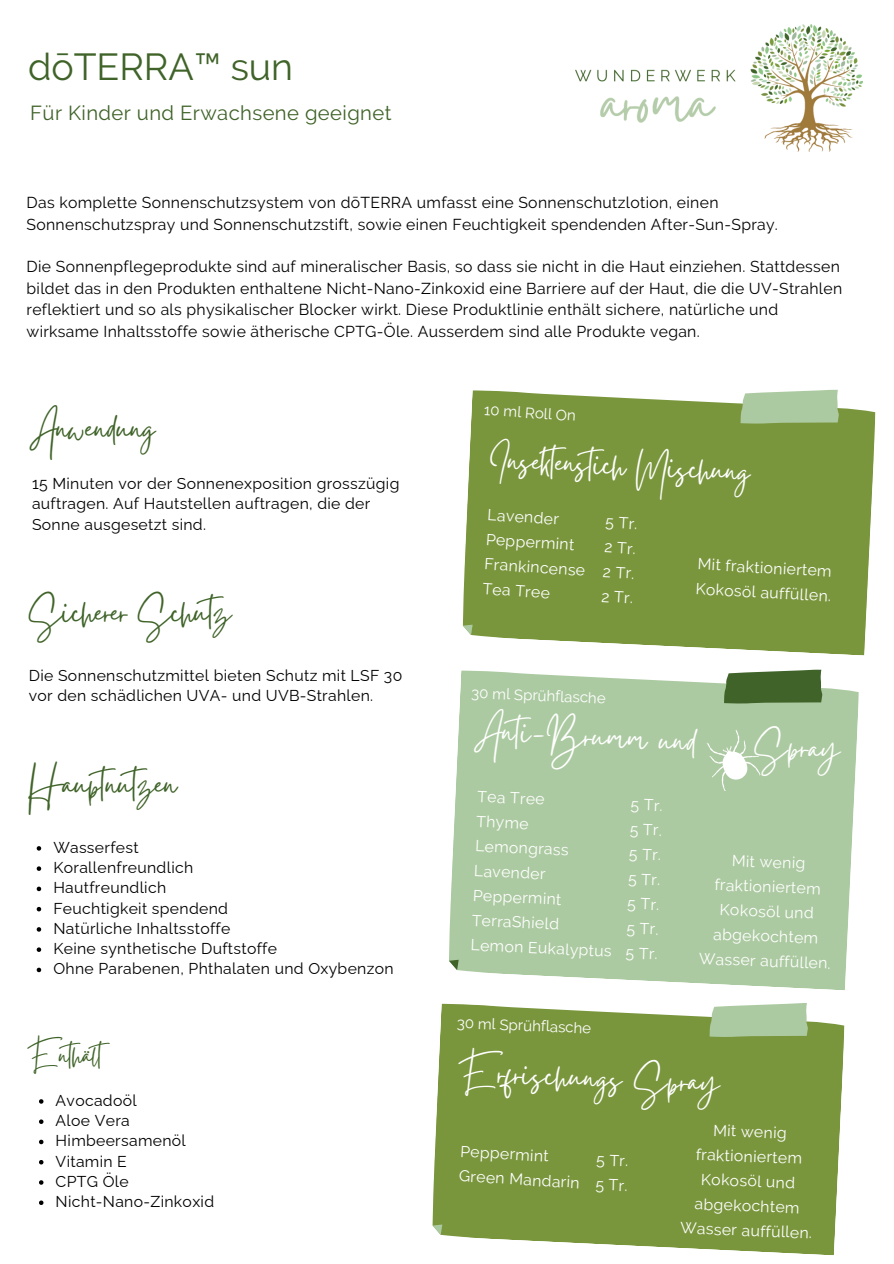
<style>
.page{position:relative;width:894px;height:1264px;background:#fff}
.page>*{position:absolute;margin:0;border:0;box-sizing:border-box;transform-origin:0 0}
.t1{font:42px "Gistesy";color:#3f6328}
.t2{font:41.4px "Gistesy";color:#fff}
.t3{font:37.5px "Raleway";color:#3f6328}
.t4{font:33px "Gistesy";color:#3f6328}
.t5{font:20.25px "Raleway";letter-spacing:.02em;color:#3f6328}
.t6{font:15.75px/21.3px "Raleway";letter-spacing:.02em;color:#000}
.t7{font:15.75px/24.8px "Raleway";color:#fff;text-align:center}
.t8{font:15px "Raleway";color:#fff}
</style>
<div class="page">
<img style="left:575px;top:24px;width:287px;height:127px">
<svg style="left:37px;top:846px;width:4px;height:4px"></svg>
<svg style="left:37px;top:866px;width:4px;height:4px"></svg>
<svg style="left:37px;top:886px;width:4px;height:5px"></svg>
<svg style="left:37px;top:906px;width:4px;height:5px"></svg>
<svg style="left:37px;top:927px;width:4px;height:4px"></svg>
<svg style="left:37px;top:947px;width:4px;height:4px"></svg>
<svg style="left:37px;top:967px;width:4px;height:5px"></svg>
<svg style="left:39px;top:1099px;width:4px;height:4px"></svg>
<svg style="left:39px;top:1119px;width:4px;height:4px"></svg>
<svg style="left:39px;top:1139px;width:4px;height:5px"></svg>
<svg style="left:39px;top:1160px;width:4px;height:4px"></svg>
<svg style="left:39px;top:1180px;width:4px;height:4px"></svg>
<svg style="left:39px;top:1200px;width:4px;height:4px"></svg>
<svg style="left:457px;top:688px;width:401px;height:302px;fill:#accaa1"></svg>
<div style="left:449px;top:669px;width:373px;height:301px;background:#accaa1"></div>
<svg style="left:472px;top:408px;width:402px;height:247px;fill:#7a963d"></svg>
<svg style="left:462px;top:389px;width:376px;height:246px;background:#819b48"></svg>
<svg style="left:697px;top:725px;width:69px;height:69px;background:#b8d2af"></svg>
<svg style="left:440px;top:1021px;width:404px;height:234px;fill:#7a963d"></svg>
<svg style="left:432px;top:1003px;width:375px;height:231px;background:#819c48"></svg>
<h4 class="t3" style="left:28px;top:44px;width:266px">dōTERRA™ sun</h4>
<p class="t5" style="left:30px;top:101px;width:363px">Für Kinder und Erwachsene geeignet</p>
<p class="t6" style="left:27px;top:192px;width:752px">Das komplette Sonnenschutzsystem von dōTERRA umfasst eine Sonnenschutzlotion, einen<br>Sonnenschutzspray und Sonnenschutzstift, sowie einen Feuchtigkeit spendenden After-Sun-Spray.</p>
<p class="t6" style="left:27px;top:256px;width:817px">Die Sonnenpflegeprodukte sind auf mineralischer Basis, so dass sie nicht in die Haut einziehen. Stattdessen bildet das in den Produkten enthaltene Nicht-Nano-Zinkoxid eine Barriere auf der Haut, die die UV-Strahlen reflektiert und so als physikalischer Blocker wirkt. Diese Produktlinie enthält sichere, natürliche und wirksame Inhaltsstoffe sowie ätherische CPTG-Öle. Ausserdem sind alle Produkte vegan.</p>
<p class="t1" style="left:30px;top:398px;width:126px">Anwendung</p>
<p class="t6" style="left:32px;top:473px;width:369px;line-height:20.2px">15 Minuten vor der Sonnenexposition grosszügig auftragen. Auf Hautstellen auftragen, die der<br>Sonne ausgesetzt sind.</p>
<h1 class="t1" style="left:29px;top:583px;width:208px">Sicherer Schutz</h1>
<p class="t6" style="left:29px;top:665px;width:375px;line-height:20.2px">Die Sonnenschutzmittel bieten Schutz mit LSF 30 vor den schädlichen UVA- und UVB-Strahlen.</p>
<p class="t1" style="left:29px;top:754px;width:149px">Hauptnutzen</p>
<p class="t6" style="left:53px;top:836px;width:87px">Wasserfest</p>
<p class="t6" style="left:53px;top:857px;width:141px">Korallenfreundlich</p>
<p class="t6" style="left:53px;top:877px;width:114px">Hautfreundlich</p>
<p class="t6" style="left:53px;top:897px;width:176px">Feuchtigkeit spendend</p>
<p class="t6" style="left:53px;top:917px;width:178px">Natürliche Inhaltsstoffe</p>
<p class="t6" style="left:53px;top:938px;width:225px">Keine synthetische Duftstoffe</p>
<p class="t6" style="left:53px;top:958px;width:342px">Ohne Parabenen, Phthalaten und Oxybenzon</p>
<h1 class="t4" style="left:29px;top:1032px;width:92px">Enthält</h1>
<p class="t6" style="left:56px;top:1089px;width:82px">Avocadoöl</p>
<h1 class="t6" style="left:56px;top:1109px;width:76px">Aloe Vera</h1>
<p class="t6" style="left:56px;top:1130px;width:132px">Himbeersamenöl</p>
<p class="t6" style="left:56px;top:1150px;width:73px">Vitamin E</p>
<p class="t6" style="left:56px;top:1170px;width:75px">CPTG Öle</p>
<p class="t6" style="left:56px;top:1190px;width:160px">Nicht-Nano-Zinkoxid</p>
<p class="t8" style="left:485px;top:400px;width:93px;rotate:4deg">10 ml Roll On</p>
<p class="t2" style="left:490px;top:430px;width:263px;rotate:3deg">Insektenstich Mischung</p>
<p class="t7" style="left:488px;top:502px;width:73px;rotate:4deg">Lavender</p>
<p class="t7" style="left:487px;top:526px;width:90px;rotate:4deg">Peppermint</p>
<p class="t7" style="left:485px;top:551px;width:102px;rotate:4deg">Frankincense</p>
<p class="t7" style="left:483px;top:576px;width:69px;rotate:4deg">Tea Tree</p>
<p class="t7" style="left:606px;top:509px;width:33px;rotate:3deg">5 Tr.</p>
<p class="t7" style="left:604px;top:534px;width:33px;rotate:3deg">2 Tr.</p>
<p class="t7" style="left:603px;top:559px;width:33px;rotate:3deg">2 Tr.</p>
<p class="t7" style="left:602px;top:584px;width:33px;rotate:3deg">2 Tr.</p>
<p class="t7" style="left:697px;top:551px;width:137px;text-align:left;rotate:3deg">Mit fraktioniertem<br>Kokosöl auffüllen.</p>
<p class="t8" style="left:471px;top:684px;width:136px;rotate:2deg">30 ml Sprühflasche</p>
<p class="t2" style="left:477px;top:701px;width:222px;rotate:3deg">Anti-Brumm und</p>
<p class="t2" style="left:756px;top:716px;width:87px;rotate:3deg">Spray</p>
<p class="t7" style="left:478px;top:783px;width:69px;rotate:3deg">Tea Tree</p>
<h1 class="t7" style="left:477px;top:808px;width:54px;rotate:3deg">Thyme</h1>
<h1 class="t7" style="left:476px;top:833px;width:95px;rotate:3deg">Lemongrass</h1>
<p class="t7" style="left:474px;top:858px;width:73px;rotate:3deg">Lavender</p>
<p class="t7" style="left:473px;top:882px;width:90px;rotate:3deg">Peppermint</p>
<p class="t7" style="left:472px;top:907px;width:89px;rotate:3deg">TerraShield</p>
<p class="t7" style="left:471px;top:931px;width:142px;rotate:3deg">Lemon Eukalyptus</p>
<p class="t7" style="left:631px;top:792px;width:33px;rotate:2deg">5 Tr.</p>
<p class="t7" style="left:630px;top:816px;width:33px;rotate:2deg">5 Tr.</p>
<p class="t7" style="left:629px;top:841px;width:33px;rotate:2deg">5 Tr.</p>
<p class="t7" style="left:628px;top:866px;width:33px;rotate:2deg">5 Tr.</p>
<p class="t7" style="left:627px;top:890px;width:33px;rotate:2deg">5 Tr.</p>
<p class="t7" style="left:627px;top:915px;width:33px;rotate:2deg">5 Tr.</p>
<p class="t7" style="left:626px;top:940px;width:33px;rotate:2deg">5 Tr.</p>
<p class="t8" style="left:457px;top:1014px;width:136px;rotate:2deg">30 ml Sprühflasche</p>
<p class="t7" style="left:702px;top:847px;width:133px;rotate:2deg">Mit wenig fraktioniertem<br>Kokosöl und abgekochtem<br>Wasser auffüllen.</p>
<p class="t2" style="left:460px;top:1044px;width:261px;rotate:2deg">Erfrischungs Spray</p>
<h3 class="t7" style="left:461px;top:1138px;width:90px;rotate:3deg">Peppermint</h3>
<h1 class="t7" style="left:459px;top:1163px;width:122px;rotate:3deg">Green Mandarin</h1>
<p class="t7" style="left:684px;top:1116px;width:133px;rotate:2deg">Mit wenig fraktioniertem<br>Kokosöl und abgekochtem<br>Wasser auffüllen.</p>
<p class="t7" style="left:596px;top:1147px;width:33px;rotate:2deg">5 Tr.</p>
<p class="t7" style="left:595px;top:1171px;width:33px;rotate:2deg">5 Tr.</p>
</div>
